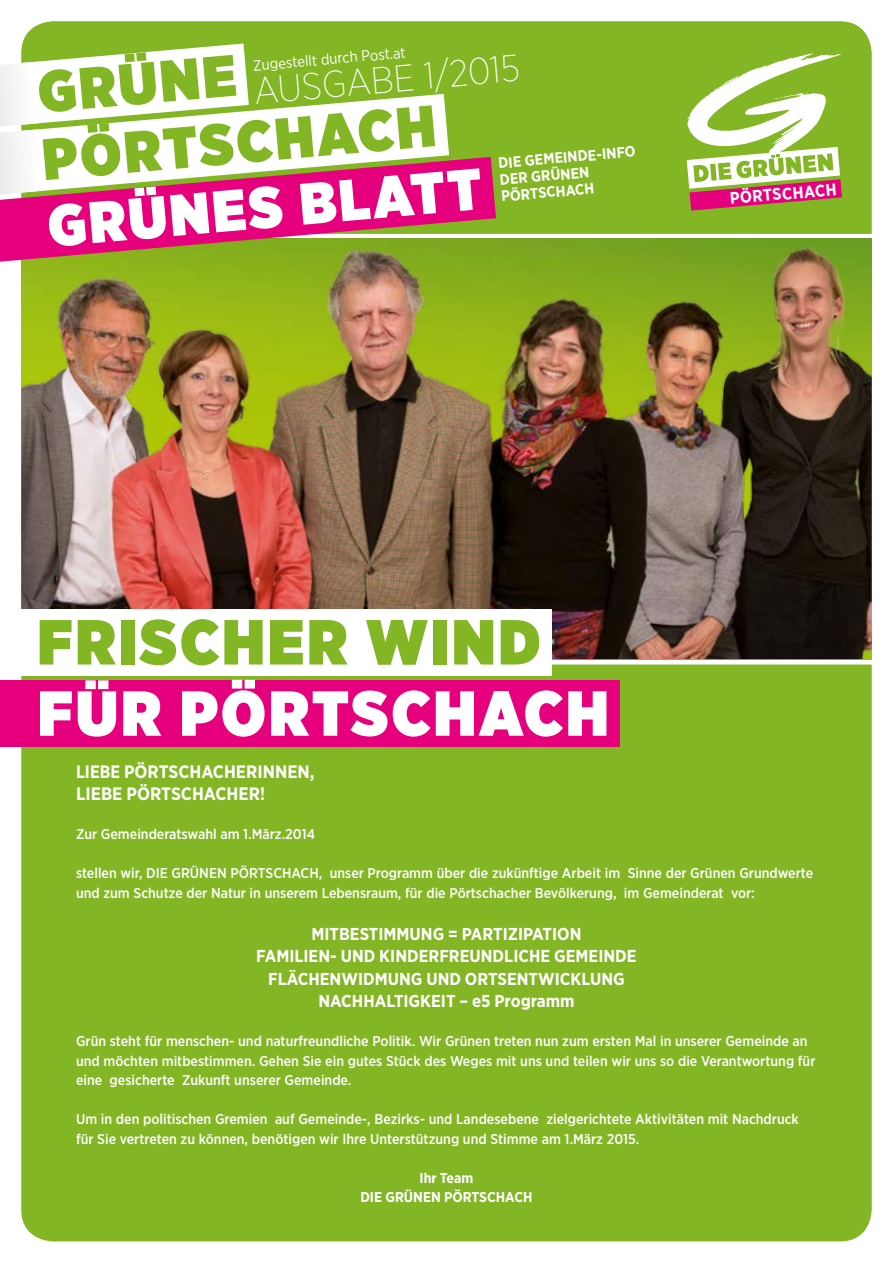
<style>
.page{position:relative;width:893px;height:1263px;background:#fff}
.page>*{position:absolute;margin:0;border:0;box-sizing:border-box;transform-origin:0 0}
.t1{font:900 63.45px "Gotham Narrow";letter-spacing:.05em;color:#fff}
.t2{font:900 63.45px "Gotham Narrow";letter-spacing:.05em;color:#82b624}
.t3{font:900 58.35px/67.7px "Gotham Narrow";color:#82b624}
.t4{font:900 58.35px "Gotham Narrow";color:#fff}
.t5{font:200 37.5px "Gotham Narrow";color:#fff}
.t6{font:700 18px/22.5px "Gotham Narrow";color:#fff;scale:.95 1}
.t7{font:700 17.25px/22.5px "Gotham Narrow";color:#fff;text-align:center}
.t8{font:700 16.8px "Gotham Narrow";color:#fff}
.t9{font:700 15px/16.5px "Gotham Narrow";color:#fff}
.t10{font:15px "Gotham Narrow";color:#fff}
.t11{font:500 14.25px/19.5px "Gotham Narrow";color:#fff}
.t12{font:700 14.25px/19.5px "Gotham Narrow";color:#fff;text-align:center}
</style>
<div class="page">
<img style="left:21px;top:238px;width:851px;height:421px">
<div style="left:21px;top:664px;width:851px;height:577px;background:#82b624"></div>
<div style="left:0;top:680px;width:620px;height:67px;background:#e6007d"></div>
<div style="left:0;top:609px;width:552px;height:67px;background:#fff"></div>
<div style="left:22px;top:21px;width:850px;height:213px;background:#82b624"></div>
<svg style="left:0;top:157px;width:496px;height:105px;background:#c93965"></svg>
<svg style="left:0;top:44px;width:449px;height:150px"></svg>
<svg style="left:686px;top:53px;width:156px;height:158px"></svg>
<p class="t10" style="left:252px;top:56px;width:155px;rotate:-5deg">Zugestellt durch Post.at</p>
<h2 class="t3" style="left:34px;top:58px;width:396px;rotate:-5deg">GRÜNE<br>PÖRTSCHACH</h2>
<h3 class="t5" style="left:252px;top:68px;width:268px;rotate:-5deg">AUSGABE 1/2015</h3>
<p class="t9" style="left:498px;top:155px;width:139px;rotate:-5deg">DIE GEMEINDE-INFO<br>DER GRÜNEN<br>PÖRTSCHACH</p>
<h2 class="t4" style="left:44px;top:187px;width:437px;rotate:-5deg">GRÜNES BLATT</h2>
<p class="t8" style="left:729px;top:187px;width:109px;rotate:-5deg">PÖRTSCHACH</p>
<h1 class="t2" style="left:38px;top:599px;width:504px">FRISCHER WIND</h1>
<h1 class="t1" style="left:38px;top:670px;width:572px">FÜR PÖRTSCHACH</h1>
<p class="t6" style="left:76px;top:760px;width:253px">LIEBE PÖRTSCHACHERINNEN,<br>LIEBE PÖRTSCHACHER!</p>
<p class="t11" style="left:76px;top:824px;width:241px">Zur Gemeinderatswahl am 1.März.2014</p>
<p class="t11" style="left:76px;top:863px;width:739px">stellen wir, DIE GRÜNEN PÖRTSCHACH, unser Programm über die zukünftige Arbeit im Sinne der Grünen Grundwerte und zum Schutze der Natur in unserem Lebensraum, für die Pörtschacher Bevölkerung, im Gemeinderat vor:</p>
<p class="t7" style="left:256px;top:922px;width:382px">MITBESTIMMUNG = PARTIZIPATION<br>FAMILIEN- UND KINDERFREUNDLICHE GEMEINDE FLÄCHENWIDMUNG UND ORTSENTWICKLUNG NACHHALTIGKEIT – e5 Programm</p>
<p class="t11" style="left:76px;top:1031px;width:741px">Grün steht für menschen- und naturfreundliche Politik. Wir Grünen treten nun zum ersten Mal in unserer Gemeinde an und möchten mitbestimmen. Gehen Sie ein gutes Stück des Weges mit uns und teilen wir uns so die Verantwortung für eine gesicherte Zukunft unserer Gemeinde.</p>
<p class="t11" style="left:76px;top:1109px;width:724px">Um in den politischen Gremien auf Gemeinde-, Bezirks- und Landesebene zielgerichtete Aktivitäten mit Nachdruck für Sie vertreten zu können, benötigen wir Ihre Unterstützung und Stimme am 1.März 2015.</p>
<p class="t12" style="left:360px;top:1168px;width:174px">Ihr Team<br>DIE GRÜNEN PÖRTSCHACH</p>
</div>
